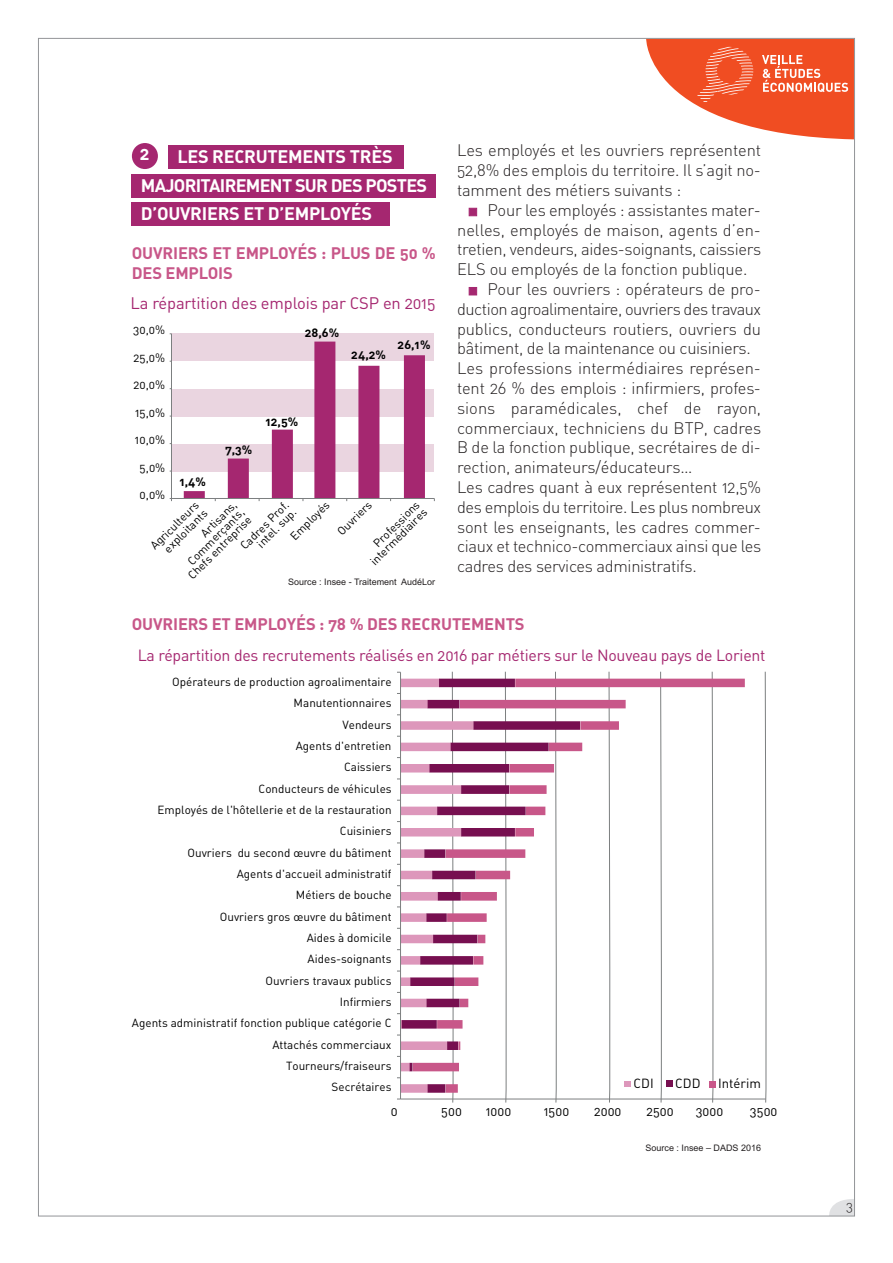
<style>
.page{position:relative;width:893px;height:1263px;background:#fff}
.page>*{position:absolute;margin:0;border:0;box-sizing:border-box;transform-origin:0 0}
.t1{font:18px/28.2px "DIN Bold Alternate";letter-spacing:-.04em;color:#fff}
.t2{font:18px "DIN Bold Alternate";letter-spacing:-.015em;color:#fff}
.t3{font:16.5px/19.8px "DIN Light Alternate";letter-spacing:-.02em;color:#231f20;text-align:justify}
.t4{font:16.5px/19.8px "DIN Bold Alternate";letter-spacing:-.01em;color:#c85789}
.t5{font:16.5px "DIN Regular Alternate";letter-spacing:-.01em;color:#a52770}
.t6{font:16.05px "DIN Regular Alternate";letter-spacing:-.015em;color:#a52770}
.t7{font:13.5px "DIN Light Alternate";color:#231f20}
.t8{font:13.2px "DIN Regular Alternate";color:#000001}
.t9{font:12px "DIN Regular Alternate";color:#000001}
.t10{font:12px "DIN Bold Alternate";color:#000001}
.t11{font:11.7px "DIN Regular Alternate";color:#000001}
.t12{font:11.4px/10.5px "DIN Regular Alternate";color:#000001;text-align:right}
.t13{font:9px "Arial";color:#231f20}
.s1{font-family:"Monotype Sorts";font-size:10.5px;color:#a52770}
</style>
<div class="page">
<svg style="left:646px;top:40px;width:207px;height:99px"></svg>
<div style="left:168px;top:145px;width:236px;height:24px;background:#a52770"></div>
<div style="left:132px;top:174px;width:304px;height:23px;background:#a52770"></div>
<div style="left:132px;top:202px;width:258px;height:23px;background:#a52770"></div>
<div style="left:132px;top:143px;width:26px;height:26px;background:#a52770;border-radius:50%"></div>
<div style="left:172px;top:444px;width:262px;height:27px;background:#ead5e0"></div>
<div style="left:171px;top:389px;width:263px;height:27px;background:#ead5e0"></div>
<div style="left:171px;top:333px;width:263px;height:28px;background:#ead5e0"></div>
<hr style="left:171px;top:334px;width:1px;height:164px;background:#7c7f80">
<hr style="left:170px;top:498px;width:264px;height:1px;background:#7c7f80">
<svg style="left:184px;top:342px;width:241px;height:159px"></svg>
<svg style="left:764px;top:671px;width:3px;height:432px"></svg>
<svg style="left:608px;top:671px;width:2px;height:432px"></svg>
<svg style="left:555px;top:671px;width:2px;height:432px"></svg>
<svg style="left:505px;top:671px;width:2px;height:432px"></svg>
<svg style="left:474px;top:679px;width:271px;height:414px"></svg>
<hr style="left:400px;top:1098px;width:366px;height:1px;background:#7c7f80">
<svg style="left:397px;top:671px;width:77px;height:432px"></svg>
<svg style="left:625px;top:1081px;width:6px;height:6px"></svg>
<svg style="left:660px;top:671px;width:12px;height:432px"></svg>
<svg style="left:710px;top:671px;width:6px;height:432px"></svg>
<svg style="left:829px;top:1199px;width:24px;height:15px"></svg>
<p class="t2" style="left:177px;top:150px;width:217px">LES RECRUTEMENTS TRÈS</p>
<p class="t1" style="left:141px;top:173px;width:288px">MAJORITAIREMENT SUR DES POSTES<br>D’OUVRIERS ET D’EMPLOYÉS</p>
<p class="t2" style="left:140px;top:147px;width:11px">2</p>
<p class="t4" style="left:132px;top:245px;width:306px">OUVRIERS ET EMPLOYÉS : PLUS DE 50 %<br>DES EMPLOIS</p>
<p class="t5" style="left:131px;top:297px;width:307px">La répartition des emplois par CSP en 2015</p>
<p class="t9" style="left:133px;top:326px;width:34px">30,0%</p>
<p class="t9" style="left:133px;top:353px;width:33px">25,0%</p>
<p class="t9" style="left:133px;top:381px;width:33px">20,0%</p>
<p class="t9" style="left:135px;top:408px;width:32px">15,0%</p>
<p class="t9" style="left:135px;top:436px;width:32px">10,0%</p>
<p class="t9" style="left:140px;top:463px;width:27px">5,0%</p>
<p class="t10" style="left:179px;top:473px;width:28px">1,4%</p>
<p class="t10" style="left:305px;top:324px;width:36px">28,6%</p>
<p class="t10" style="left:351px;top:347px;width:36px">24,2%</p>
<p class="t10" style="left:398px;top:337px;width:34px">26,1%</p>
<p class="t10" style="left:225px;top:441px;width:29px">7,3%</p>
<p class="t10" style="left:265px;top:413px;width:34px">12,5%</p>
<p class="t9" style="left:140px;top:490px;width:27px">0,0%</p>
<p class="t12" style="left:362px;top:553px;width:76px;rotate:-45deg">Professions intermédiaires</p>
<p class="t12" style="left:149px;top:544px;width:65px;line-height:12px;rotate:-45deg">Agriculteurs exploitants</p>
<p class="t12" style="left:290px;top:535px;width:51px;rotate:-45deg">Employés</p>
<p class="t12" style="left:337px;top:531px;width:45px;rotate:-45deg">Ouvriers</p>
<p class="t12" style="left:240px;top:545px;width:65px;rotate:-45deg">Cadres Prof. intel. sup.</p>
<p class="t12" style="left:172px;top:560px;width:86px;rotate:-45deg">Artisans,<br>Commerçants,<br>Chefs entreprise</p>
<p class="t13" style="left:288px;top:577px;width:149px">Source : Insee - Traitement AudéLor</p>
<p class="t3" style="left:457px;top:143px;width:306px">Les employés et les ouvriers représentent 52,8% des emplois du territoire. Il s’agit no&shy;tamment des métiers suivants :</p>
<p class="t3" style="left:457px;top:202px;width:306px;text-indent:12px"><span class="s1">n</span> Pour les employés : assistantes mater&shy;nelles, employés de maison, agents d’en&shy;tretien, vendeurs, aides-soignants, caissiers ELS ou employés de la fonction publique.</p>
<p class="t3" style="left:457px;top:281px;width:306px;text-indent:12px"><span class="s1">n</span> Pour les ouvriers : opérateurs de pro&shy;duction agroalimentaire, ouvriers des travaux publics, conducteurs routiers, ouvriers du bâtiment, de la maintenance ou cuisiniers.</p>
<p class="t3" style="left:457px;top:360px;width:306px">Les professions intermédiaires représen&shy;tent 26 % des emplois : infirmiers, profes&shy;sions paramédicales, chef de rayon, commerciaux, techniciens du BTP, cadres B de la fonction publique, secrétaires de di&shy;rection, animateurs/éducateurs…</p>
<p class="t3" style="left:457px;top:479px;width:306px">Les cadres quant à eux représentent 12,5% des emplois du territoire. Les plus nombreux sont les enseignants, les cadres commer&shy;ciaux et technico-commerciaux ainsi que les cadres des services administratifs.</p>
<p class="t4" style="left:132px;top:616px;width:394px">OUVRIERS ET EMPLOYÉS : 78 % DES RECRUTEMENTS</p>
<p class="t6" style="left:138px;top:650px;width:629px">La répartition des recrutements réalisés en 2016 par métiers sur le Nouveau pays de Lorient</p>
<p class="t11" style="left:172px;top:677px;width:221px">Opérateurs de production agroalimentaire</p>
<p class="t11" style="left:294px;top:699px;width:99px">Manutentionnaires</p>
<p class="t11" style="left:342px;top:720px;width:51px">Vendeurs</p>
<p class="t11" style="left:296px;top:741px;width:97px">Agents d'entretien</p>
<p class="t11" style="left:344px;top:763px;width:49px">Caissiers</p>
<p class="t11" style="left:259px;top:784px;width:135px">Conducteurs de véhicules</p>
<p class="t11" style="left:158px;top:805px;width:236px">Employés de l'hôtellerie et de la restauration</p>
<p class="t11" style="left:340px;top:827px;width:53px">Cuisiniers</p>
<p class="t11" style="left:187px;top:848px;width:206px">Ouvriers du second œuvre du bâtiment</p>
<p class="t11" style="left:237px;top:869px;width:156px">Agents d'accueil administratif</p>
<p class="t11" style="left:296px;top:891px;width:97px">Métiers de bouche</p>
<p class="t11" style="left:220px;top:912px;width:173px">Ouvriers gros œuvre du bâtiment</p>
<p class="t11" style="left:307px;top:934px;width:86px">Aides à domicile</p>
<p class="t11" style="left:308px;top:955px;width:85px">Aides-soignants</p>
<p class="t11" style="left:265px;top:976px;width:128px">Ouvriers travaux publics</p>
<p class="t11" style="left:340px;top:998px;width:53px">Infirmiers</p>
<p class="t11" style="left:132px;top:1019px;width:261px">Agents administratif fonction publique catégorie C</p>
<p class="t11" style="left:272px;top:1040px;width:121px">Attachés commerciaux</p>
<p class="t11" style="left:286px;top:1062px;width:107px">Tourneurs/fraiseurs</p>
<p class="t11" style="left:332px;top:1083px;width:61px">Secrétaires</p>
<p class="t8" style="left:633px;top:1079px;width:22px">CDI</p>
<p class="t8" style="left:675px;top:1079px;width:27px">CDD</p>
<p class="t8" style="left:718px;top:1079px;width:44px">Intérim</p>
<p class="t8" style="left:391px;top:1107px;width:8px">0</p>
<p class="t8" style="left:441px;top:1107px;width:22px">500</p>
<p class="t8" style="left:486px;top:1107px;width:27px">1000</p>
<p class="t8" style="left:544px;top:1107px;width:27px">1500</p>
<p class="t8" style="left:594px;top:1107px;width:29px">2000</p>
<p class="t8" style="left:646px;top:1107px;width:29px">2500</p>
<p class="t8" style="left:696px;top:1107px;width:29px">3000</p>
<p class="t8" style="left:750px;top:1107px;width:29px">3500</p>
<p class="t13" style="left:646px;top:1143px;width:117px">Source : Insee – DADS 2016</p>
<p class="t7" style="left:846px;top:1202px;width:8px">3</p>
</div>
